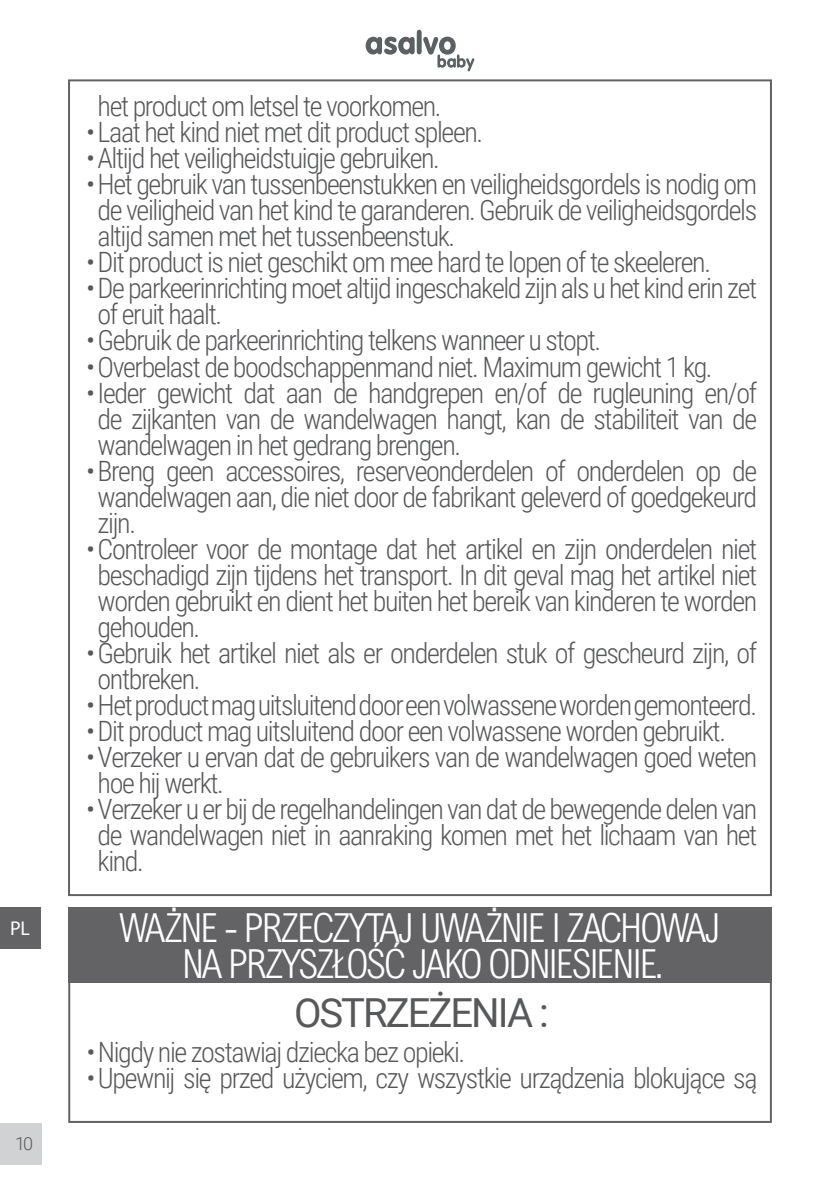
<style>
.page{position:relative;width:840px;height:1191px;background:#fff}
.page>*{position:absolute;margin:0;border:0;box-sizing:border-box;transform-origin:0 0}
.t1{font:300 40px/36px "Arial Nova Cond";letter-spacing:-.05em;color:#fff;text-align:center}
.t2{font:40px "Roboto";letter-spacing:-.05em;color:#57585a}
.t3{font:300 28px/26px "Roboto Condensed";letter-spacing:-.05em;color:#57585a;text-align:justify}
.t4{font:20px "Myriad Pro";color:#fff}
.t5{font:300 18px "Roboto";color:#57585a}
</style>
<div class="page">
<div style="left:0;top:1123px;width:42px;height:41px;background:#d1d2d4"></div>
<svg style="left:365px;top:30px;width:109px;height:41px"></svg>
<div style="left:0;top:907px;width:41px;height:42px;background:#636366"></div>
<div style="left:68px;top:972px;width:703px;height:151px;border:2px solid #636366"></div>
<div style="left:68px;top:907px;width:703px;height:76px;background:#636366"></div>
<p class="t4" style="left:10px;top:916px;width:21px">PL</p>
<p class="t5" style="left:15px;top:1130px;width:20px">10</p>
<p class="t3" style="left:98px;top:92px;width:345px">het product om letsel te voorkomen.</p>
<p class="t3" style="left:86px;top:118px;width:398px">•Laat het kind niet met dit product spleen.</p>
<p class="t3" style="left:86px;top:144px;width:355px">•Altijd het veiligheidstuigje gebruiken.</p>
<p class="t3" style="left:98px;top:170px;width:660px;text-indent:-11px">•Het gebruik van tussenbeenstukken en veiligheidsgordels is nodig om de veiligheid van het kind te garanderen. Gebruik de veiligheidsgordels altijd samen met het tussenbeenstuk.</p>
<p class="t3" style="left:86px;top:248px;width:626px">•Dit product is niet geschikt om mee hard te lopen of te skeeleren.</p>
<p class="t3" style="left:98px;top:274px;width:660px;text-indent:-11px">•De parkeerinrichting moet altijd ingeschakeld zijn als u het kind erin zet of eruit haalt.</p>
<p class="t3" style="left:86px;top:326px;width:516px">•Gebruik de parkeerinrichting telkens wanneer u stopt.</p>
<p class="t3" style="left:86px;top:352px;width:627px">•Overbelast de boodschappenmand niet. Maximum gewicht 1 kg.</p>
<p class="t3" style="left:98px;top:378px;width:660px;text-indent:-11px">•Ieder gewicht dat aan de handgrepen en/of de rugleuning en/of de zijkanten van de wandelwagen hangt, kan de stabiliteit van de wandelwagen in het gedrang brengen.</p>
<p class="t3" style="left:98px;top:456px;width:660px;text-indent:-11px">•Breng geen accessoires, reserveonderdelen of onderdelen op de wandelwagen aan, die niet door de fabrikant geleverd of goedgekeurd zijn.</p>
<p class="t3" style="left:98px;top:534px;width:661px;text-indent:-11px">•Controleer voor de montage dat het artikel en zijn onderdelen niet beschadigd zijn tijdens het transport. In dit geval mag het artikel niet worden gebruikt en dient het buiten het bereik van kinderen te worden gehouden.</p>
<p class="t3" style="left:98px;top:639px;width:660px;text-indent:-11px">•Gebruik het artikel niet als er onderdelen stuk of gescheurd zijn, of ontbreken.</p>
<p class="t3" style="left:86px;top:691px;width:672px">•Het product mag uitsluitend door een volwassene worden gemonteerd.</p>
<p class="t3" style="left:86px;top:717px;width:641px">•Dit product mag uitsluitend door een volwassene worden gebruikt.</p>
<p class="t3" style="left:98px;top:743px;width:661px;text-indent:-11px">•Verzeker u ervan dat de gebruikers van de wandelwagen goed weten hoe hij werkt.</p>
<p class="t3" style="left:98px;top:795px;width:661px;text-indent:-11px">•Verzeker u er bij de regelhandelingen van dat de bewegende delen van de wandelwagen niet in aanraking komen met het lichaam van het kind.</p>
<h1 class="t1" style="left:119px;top:909px;width:602px">WAŻNE - PRZECZYTAJ UWAŻNIE I ZACHOWAJ<br>NA PRZYSZŁOŚĆ JAKO ODNIESIENIE.</h1>
<h1 class="t2" style="left:294px;top:984px;width:256px">OSTRZEŻENIA :</h1>
<p class="t3" style="left:86px;top:1037px;width:380px">•Nigdy nie zostawiaj dziecka bez opieki.</p>
<p class="t3" style="left:86px;top:1063px;width:672px">•Upewnij się przed użyciem, czy wszystkie urządzenia blokujące są</p>
</div>
